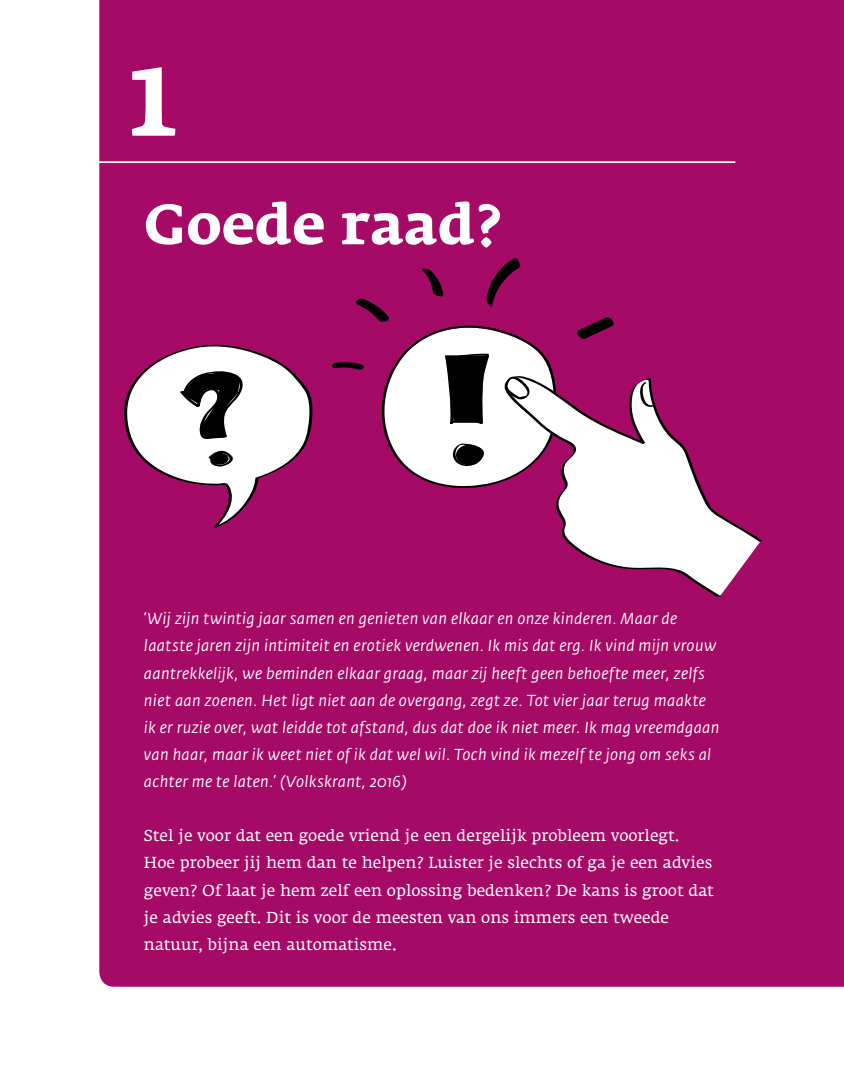
<style>
.page{position:relative;width:844px;height:1092px;background:#fff}
.page>*{position:absolute;margin:0;border:0;box-sizing:border-box;transform-origin:0 0}
.t1{font:94.5px "Fedra Serif A Bold TF";color:#fff}
.t2{font:700 56px "Fedra Serif A";color:#fff}
.t3{font:italic 15.75px/27.1px "Fedra Sans";letter-spacing:.02em;color:#fff}
.t4{font:15.75px/27.1px "Fedra Serif A Book TF";color:#fff}
</style>
<div class="page">
<div style="left:99px;top:0;width:744px;height:986px;background:#a40a66"></div>
<hr style="left:70px;top:161px;width:664px;height:2px;background:#fff">
<div style="left:116px;top:339px;width:197px;height:188px;background:#a40a66"></div>
<div style="left:488px;top:492px;width:16px;height:106px;background:#a40a66"></div>
<svg style="left:504px;top:374px;width:257px;height:224px;fill:#a40a66"></svg>
<svg style="left:638px;top:381px;width:17px;height:27px"></svg>
<svg style="left:123px;top:344px;width:190px;height:184px"></svg>
<div style="left:211px;top:452px;width:17px;height:12px;background:#000;border-radius:50%"></div>
<svg style="left:574px;top:315px;width:43px;height:26px"></svg>
<svg style="left:330px;top:257px;width:227px;height:235px"></svg>
<h1 class="t1" style="left:124px;top:48px;width:58px">1</h1>
<h2 class="t2" style="left:144px;top:192px;width:358px">Goede raad?</h2>
<p class="t3" style="left:144px;top:605px;width:577px">‘Wij zijn twintig jaar samen en genieten van elkaar en onze kinderen. Maar de laatste jaren zijn intimiteit en erotiek verdwenen. Ik mis dat erg. Ik vind mijn vrouw aantrekkelijk, we beminden elkaar graag, maar zij heeft geen behoefte meer, zelfs niet aan zoenen. Het ligt niet aan de overgang, zegt ze. Tot vier jaar terug maakte ik er ruzie over, wat leidde tot afstand, dus dat doe ik niet meer. Ik mag vreemdgaan van haar, maar ik weet niet of ik dat wel wil. Toch vind ik mezelf te jong om seks al achter me te laten.’ (Volkskrant, 2016)</p>
<p class="t4" style="left:144px;top:822px;width:571px">Stel je voor dat een goede vriend je een dergelijk probleem voorlegt.<br>Hoe probeer jij hem dan te helpen? Luister je slechts of ga je een advies geven? Of laat je hem zelf een oplossing bedenken? De kans is groot dat je advies geeft. Dit is voor de meesten van ons immers een tweede natuur, bijna een automatisme.</p>
</div>
